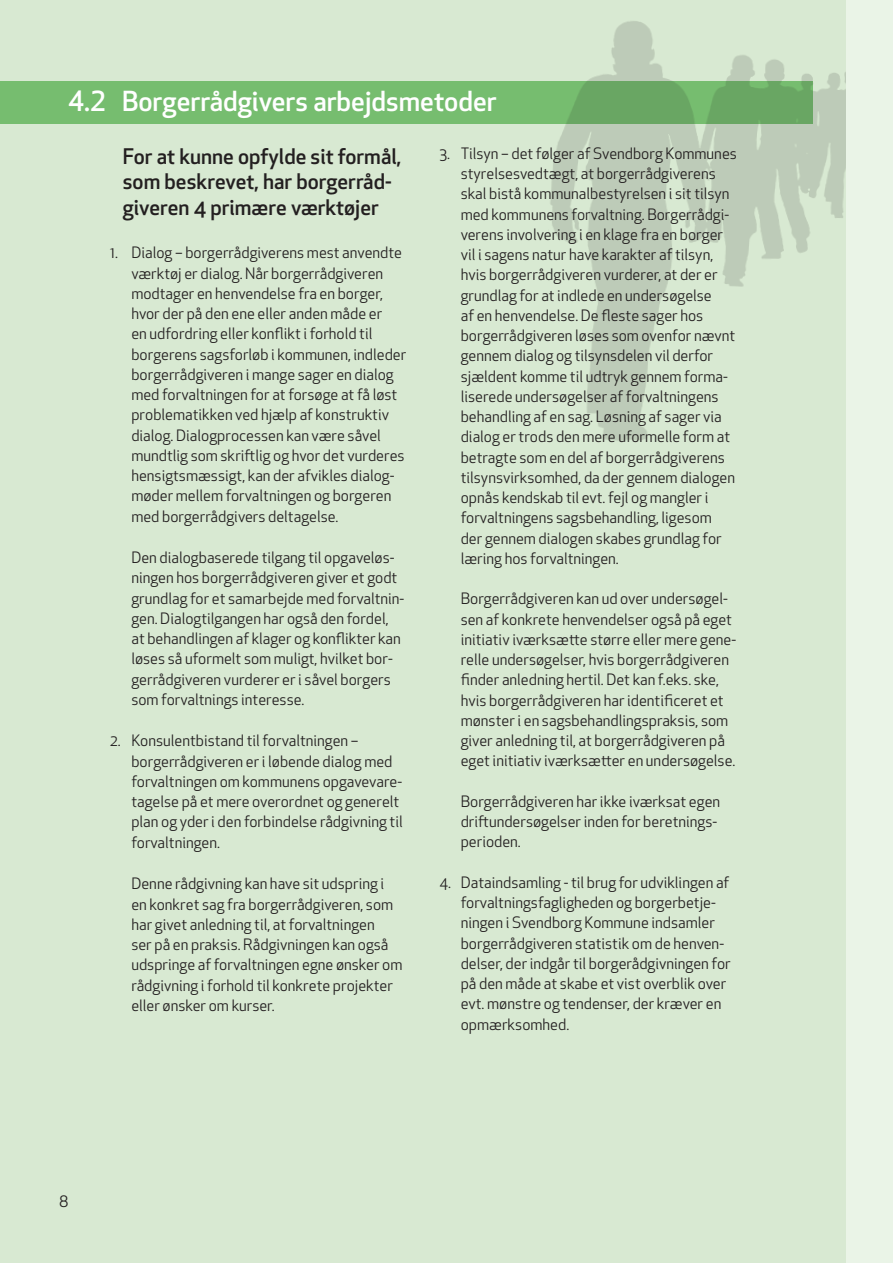
<style>
.page{position:relative;width:893px;height:1263px;background:#d8e9d2}
.page>*{position:absolute;margin:0;border:0;box-sizing:border-box;transform-origin:0 0}
.t1{font:500 27px "Apex New";color:#fff}
.t2{font:500 21px/25.5px "Apex New";color:#231f20}
.t3{font:15.3px/20.2px "Apex New";color:#231f20}
</style>
<div class="page">
<div style="left:0;top:81px;width:812px;height:42px;background:#76bd6f"></div>
<img style="left:539px;top:21px;width:307px;height:420px">
<div style="left:846px;top:0;width:47px;height:1263px;background:#eaf4e7"></div>
<h1 class="t1" style="left:68px;top:83px;width:430px">4.2 Borgerrådgivers arbejdsmetoder</h1>
<h2 class="t2" style="left:123px;top:143px;width:280px">For at kunne opfylde sit formål, som beskrevet, har borgerråd&shy;giveren 4 primære værktøjer</h2>
<p class="t3" style="left:131px;top:243px;width:276px;text-indent:-21px">1. Dialog – borgerrådgiverens mest anvendte værktøj er dialog. Når borgerrådgiveren modtager en henvendelse fra en borger, hvor der på den ene eller anden måde er<br>en udfordring eller konflikt i forhold til borgerens sagsforløb i kommunen, indleder borgerrådgiveren i mange sager en dialog med forvaltningen for at forsøge at få løst problematikken ved hjælp af konstruktiv dialog. Dialogprocessen kan være såvel mundtlig som skriftlig og hvor det vurderes hensigtsmæssigt, kan der afvikles dialog&shy;møder mellem forvaltningen og borgeren med borgerrådgivers deltagelse.</p>
<p class="t3" style="left:131px;top:547px;width:274px">Den dialogbaserede tilgang til opgaveløs&shy;ningen hos borgerrådgiveren giver et godt grundlag for et samarbejde med forvaltnin&shy;gen. Dialogtilgangen har også den fordel, at behandlingen af klager og konflikter kan løses så uformelt som muligt, hvilket bor&shy;gerrådgiveren vurderer er i såvel borgers som forvaltnings interesse.</p>
<p class="t3" style="left:131px;top:731px;width:273px;text-indent:-21px">2. Konsulentbistand til forvaltningen – borgerrådgiveren er i løbende dialog med forvaltningen om kommunens opgavevare&shy;tagelse på et mere overordnet og generelt plan og yder i den forbindelse rådgivning til forvaltningen.</p>
<p class="t3" style="left:131px;top:874px;width:273px">Denne rådgivning kan have sit udspring i en konkret sag fra borgerrådgiveren, som har givet anledning til, at forvaltningen<br>ser på en praksis. Rådgivningen kan også udspringe af forvaltningen egne ønsker om rådgivning i forhold til konkrete projekter eller ønsker om kurser.</p>
<p class="t3" style="left:461px;top:143px;width:278px;text-indent:-21px">3. Tilsyn – det følger af Svendborg Kommunes styrelsesvedtægt, at borgerrådgiverens skal bistå kommunalbestyrelsen i sit tilsyn med kommunens forvaltning. Borgerrådgi&shy;verens involvering i en klage fra en borger vil i sagens natur have karakter af tilsyn, hvis borgerrådgiveren vurderer, at der er grundlag for at indlede en undersøgelse<br>af en henvendelse. De fleste sager hos borgerrådgiveren løses som ovenfor nævnt gennem dialog og tilsynsdelen vil derfor sjældent komme til udtryk gennem forma&shy;liserede undersøgelser af forvaltningens behandling af en sag. Løsning af sager via dialog er trods den mere uformelle form at betragte som en del af borgerrådgiverens tilsynsvirksomhed, da der gennem dialogen opnås kendskab til evt. fejl og mangler i forvaltningens sagsbehandling, ligesom der gennem dialogen skabes grundlag for læring hos forvaltningen.</p>
<p class="t3" style="left:461px;top:589px;width:277px">Borgerrådgiveren kan ud over undersøgel&shy;sen af konkrete henvendelser også på eget initiativ iværksætte større eller mere gene&shy;relle undersøgelser, hvis borgerrådgiveren finder anledning hertil. Det kan f.eks. ske, hvis borgerrådgiveren har identificeret et mønster i en sagsbehandlingspraksis, som giver anledning til, at borgerrådgiveren på eget initiativ iværksætter en undersøgelse.</p>
<p class="t3" style="left:461px;top:791px;width:261px">Borgerrådgiveren har ikke iværksat egen driftundersøgelser inden for beretnings&shy;perioden.</p>
<p class="t3" style="left:461px;top:872px;width:272px;text-indent:-21px">4. Dataindsamling - til brug for udviklingen af forvaltningsfagligheden og borgerbetje&shy;ningen i Svendborg Kommune indsamler borgerrådgiveren statistik om de henven&shy;delser, der indgår til borgerådgivningen for på den måde at skabe et vist overblik over evt. mønstre og tendenser, der kræver en opmærksomhed.</p>
<p class="t3" style="left:60px;top:1191px;width:10px">8</p>
</div>
